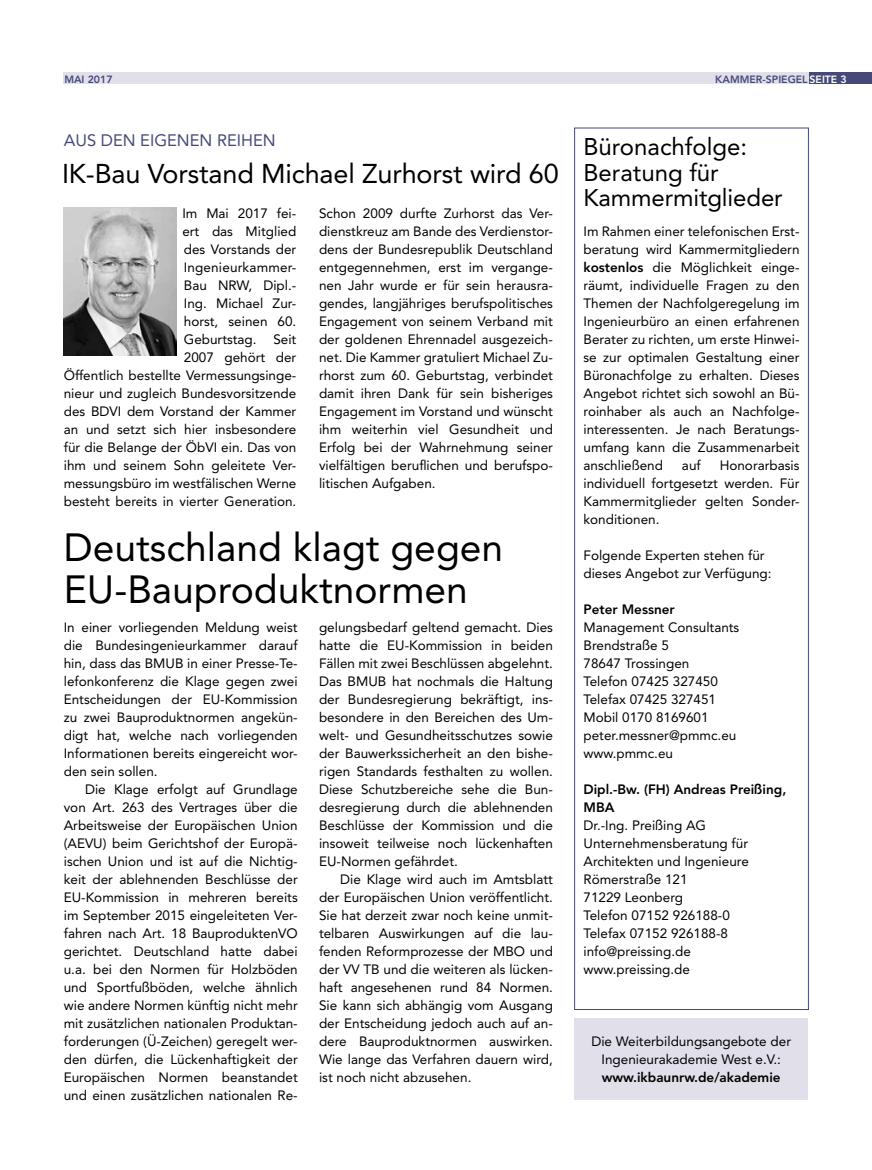
<style>
.page{position:relative;width:872px;height:1170px;background:#fff}
.page>*{position:absolute;margin:0;border:0;box-sizing:border-box;transform-origin:0 0}
.t1{font:39px/42px "Avenir LT Std";color:#000}
.t2{font:27px "Avenir LT Std";letter-spacing:-.005em;color:#000}
.t3{font:24px/25.5px "Avenir LT Std";color:#000}
.t4{font:16.5px "Avenir LT Std";color:#464978}
.t5{font:13.5px/18px "Avenir LT Std";color:#000;text-align:justify}
.t6{font:800 13.5px/18px "Avenir LT Std";color:#000}
.t7{font:800 10.5px "Avenir LT Std";color:#464978}
.s1{color:#fff}
.s2{font-weight:800}
</style>
<div class="page">
<div style="left:807px;top:73px;width:65px;height:11px;background:#464978"></div>
<div style="left:63px;top:73px;width:745px;height:11px;background:#e1dfe9"></div>
<div style="left:574px;top:128px;width:234px;height:881px;border:1px solid #464978"></div>
<div style="left:574px;top:1018px;width:234px;height:82px;background:#e1dfe9"></div>
<img style="left:64px;top:207px;width:112px;height:148px">
<p class="t7" style="left:64px;top:73px;width:50px">MAI 2017</p>
<p class="t7" style="left:715px;top:73px;width:133px">KAMMER-SPIEGEL <span class="s1">SEITE 3</span></p>
<p class="t4" style="left:64px;top:130px;width:213px">AUS DEN EIGENEN REIHEN</p>
<h2 class="t2" style="left:62px;top:158px;width:498px">IK-Bau Vorstand Michael Zurhorst wird 60</h2>
<p class="t5" style="left:64px;top:204px;width:234px;text-align:right">Im Mai 2017 fei-<br>ert das Mitglied<br>des Vorstands der<br>Ingenieurkammer-<br>Bau NRW, Dipl.-<br>Ing. Michael Zur-<br>horst, seinen 60.<br>Geburtstag. Seit<br>2007 gehört der<br>Öffentlich bestellte Vermessungsinge&shy;nieur und zugleich Bundesvorsitzende des BDVI dem Vorstand der Kammer an und setzt sich hier insbesondere für die Belange der ÖbVI ein. Das von ihm und seinem Sohn geleitete Ver&shy;messungsbüro im westfälischen Werne besteht bereits in vierter Generation.</p>
<p class="t5" style="left:319px;top:204px;width:235px">Schon 2009 durfte Zurhorst das Ver&shy;dienstkreuz am Bande des Verdienstor&shy;dens der Bundesrepublik Deutschland entgegennehmen, erst im vergange&shy;nen Jahr wurde er für sein herausra&shy;gendes, langjähriges berufspolitisches Engagement von seinem Verband mit der goldenen Ehrennadel ausgezeich&shy;net. Die Kammer gratuliert Michael Zu&shy;rhorst zum 60. Geburtstag, verbindet damit ihren Dank für sein bisheriges Engagement im Vorstand und wünscht ihm weiterhin viel Gesundheit und Erfolg bei der Wahrnehmung seiner vielfältigen beruflichen und berufspo&shy;litischen Aufgaben.</p>
<h1 class="t1" style="left:64px;top:526px;width:441px">Deutschland klagt gegen<br>EU-Bauproduktnormen</h1>
<p class="t5" style="left:64px;top:618px;width:235px">In einer vorliegenden Meldung weist die Bundesingenieurkammer darauf hin, dass das BMUB in einer Presse-Te&shy;lefonkonferenz die Klage gegen zwei Entscheidungen der EU-Kommission zu zwei Bauproduktnormen angekün&shy;digt hat, welche nach vorliegenden Informationen bereits eingereicht wor&shy;den sein sollen.</p>
<p class="t5" style="left:64px;top:780px;width:235px;text-indent:21px">Die Klage erfolgt auf Grundlage von Art. 263 des Vertrages über die Arbeitsweise der Europäischen Union (AEVU) beim Gerichtshof der Europä&shy;ischen Union und ist auf die Nichtig&shy;keit der ablehnenden Beschlüsse der EU-Kommission in mehreren bereits im September 2015 eingeleiteten Ver&shy;fahren nach Art. 18 BauproduktenVO gerichtet. Deutschland hatte dabei u.a. bei den Normen für Holzböden und Sportfußböden, welche ähnlich wie andere Normen künftig nicht mehr mit zusätzlichen nationalen Produktan&shy;forderungen (Ü-Zeichen) geregelt wer&shy;den dürfen, die Lückenhaftigkeit der Europäischen Normen beanstandet und einen zusätzlichen nationalen Re-</p>
<p class="t5" style="left:319px;top:618px;width:235px">gelungsbedarf geltend gemacht. Dies hatte die EU-Kommission in beiden Fällen mit zwei Beschlüssen abgelehnt.<br>Das BMUB hat nochmals die Haltung der Bundesregierung bekräftigt, ins&shy;besondere in den Bereichen des Um&shy;welt- und Gesundheitsschutzes sowie der Bauwerkssicherheit an den bishe&shy;rigen Standards festhalten zu wollen.<br>Diese Schutzbereiche sehe die Bun&shy;desregierung durch die ablehnenden Beschlüsse der Kommission und die insoweit teilweise noch lückenhaften EU-Normen gefährdet.</p>
<p class="t5" style="left:319px;top:870px;width:235px;text-indent:21px">Die Klage wird auch im Amtsblatt der Europäischen Union veröffentlicht.<br>Sie hat derzeit zwar noch keine unmit&shy;telbaren Auswirkungen auf die lau&shy;fenden Reformprozesse der MBO und der VV TB und die weiteren als lücken&shy;haft angesehenen rund 84 Normen.<br>Sie kann sich abhängig vom Ausgang der Entscheidung jedoch auch auf an&shy;dere Bauproduktnormen auswirken.<br>Wie lange das Verfahren dauern wird, ist noch nicht abzusehen.</p>
<h3 class="t3" style="left:583px;top:134px;width:201px">Büronachfolge:<br>Beratung für<br>Kammermitglieder</h3>
<p class="t5" style="left:583px;top:222px;width:217px">Im Rahmen einer telefonischen Erst&shy;beratung wird Kammermitgliedern <span class="s2">kostenlos</span> die Möglichkeit einge&shy;räumt, individuelle Fragen zu den Themen der Nachfolgeregelung im Ingenieurbüro an einen erfahrenen Berater zu richten, um erste Hinwei&shy;se zur optimalen Gestaltung einer Büronachfolge zu erhalten. Dieses Angebot richtet sich sowohl an Bü&shy;roinhaber als auch an Nachfolge&shy;interessenten. Je nach Beratungs&shy;umfang kann die Zusammenarbeit anschließend</p>
<p class="t5" style="left:682px;top:456px;width:20px">auf</p>
<p class="t5" style="left:583px;top:456px;width:217px;text-indent:136px">Honorarbasis individuell fortgesetzt werden. Für Kammermitglieder gelten Sonder&shy;konditionen.</p>
<p class="t5" style="left:583px;top:546px;width:190px">Folgende Experten stehen für dieses Angebot zur Verfügung:</p>
<p class="t6" style="left:583px;top:600px;width:93px">Peter Messner</p>
<p class="t5" style="left:583px;top:618px;width:157px;text-align:left">Management Consultants<br>Brendstraße 5<br>78647 Trossingen<br>Telefon 07425 327450<br>Telefax 07425 327451<br>Mobil 0170 8169601 peter.messner@pmmc.eu www.pmmc.eu</p>
<p class="t6" style="left:583px;top:780px;width:204px">Dipl.-Bw. (FH) Andreas Preißing,<br>MBA</p>
<p class="t5" style="left:583px;top:816px;width:167px;text-align:left">Dr.-Ing. Preißing AG<br>Unternehmensberatung für<br>Architekten und Ingenieure<br>Römerstraße 121<br>71229 Leonberg<br>Telefon 07152 926188-0<br>Telefax 07152 926188-8 info@preissing.de www.preissing.de</p>
<p class="t5" style="left:591px;top:1032px;width:201px;text-align:center">Die Weiterbildungsangebote der<br>Ingenieurakademie West e.V.:</p>
<p class="t6" style="left:602px;top:1068px;width:180px">www.ikbaunrw.de/akademie</p>
</div>
